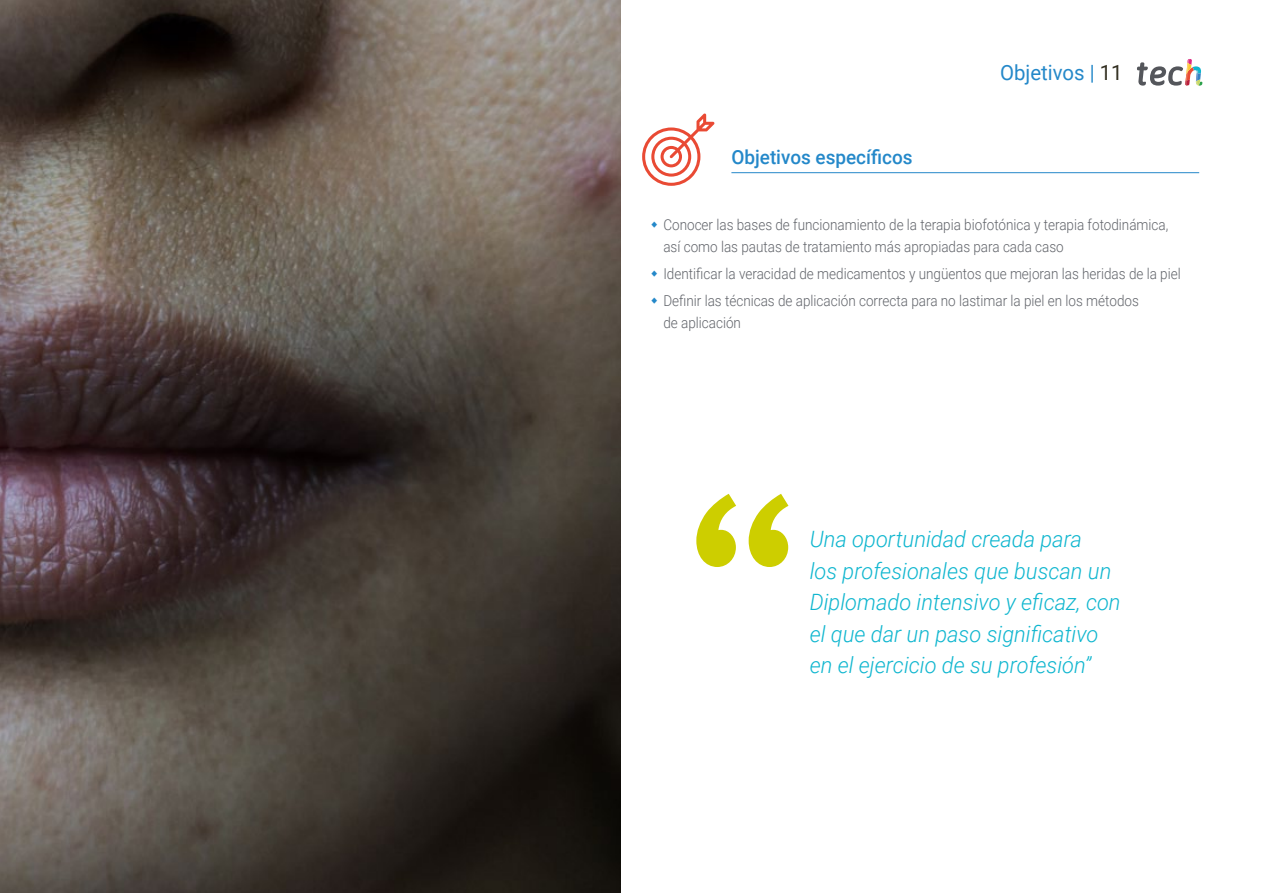
<style>
.page{position:relative;width:1263px;height:893px;background:#fff}
.page>*{position:absolute;margin:0;border:0;box-sizing:border-box;transform-origin:0 0}
.t1{font:italic 300 22.5px/31.5px "Roboto";color:#0fb6cf}
.t2{font:21px "Roboto";color:#2488c9}
.t3{font:500 19.5px "Roboto";color:#2488c9}
.t4{font:300 15px/22.5px "Roboto";color:#61646a;scale:.9 1}
.s1{color:#312e20}
</style>
<div class="page">
<svg style="left:1137px;top:59px;width:65px;height:27px"></svg>
<img style="left:0;top:0;width:621px;height:893px">
<svg style="left:642px;top:113px;width:72px;height:73px"></svg>
<hr style="left:731px;top:172px;width:468px;height:1px;background:#2488c9">
<svg style="left:696px;top:494px;width:92px;height:73px"></svg>
<h3 class="t3" style="left:731px;top:144px;width:183px">Objetivos específicos</h3>
<h2 class="t2" style="left:1000px;top:57px;width:124px">Objetivos | <span class="s1">11</span></h2>
<p class="t4" style="left:663px;top:213px;width:563px">Conocer las bases de funcionamiento de la terapia biofotónica y terapia fotodinámica, así como las pautas de tratamiento más apropiadas para cada caso</p>
<p class="t4" style="left:663px;top:260px;width:576px;line-height:26.7px">Identificar la veracidad de medicamentos y ungüentos que mejoran las heridas de la piel<br>Definir las técnicas de aplicación correcta para no lastimar la piel en los métodos</p>
<p class="t4" style="left:663px;top:311px;width:88px">de aplicación</p>
<h1 class="t1" style="left:810px;top:523px;width:312px">Una oportunidad creada para<br>los profesionales que buscan un<br>Diplomado intensivo y eficaz, con el que dar un paso significativo en el ejercicio de su profesión”</h1>
</div>
